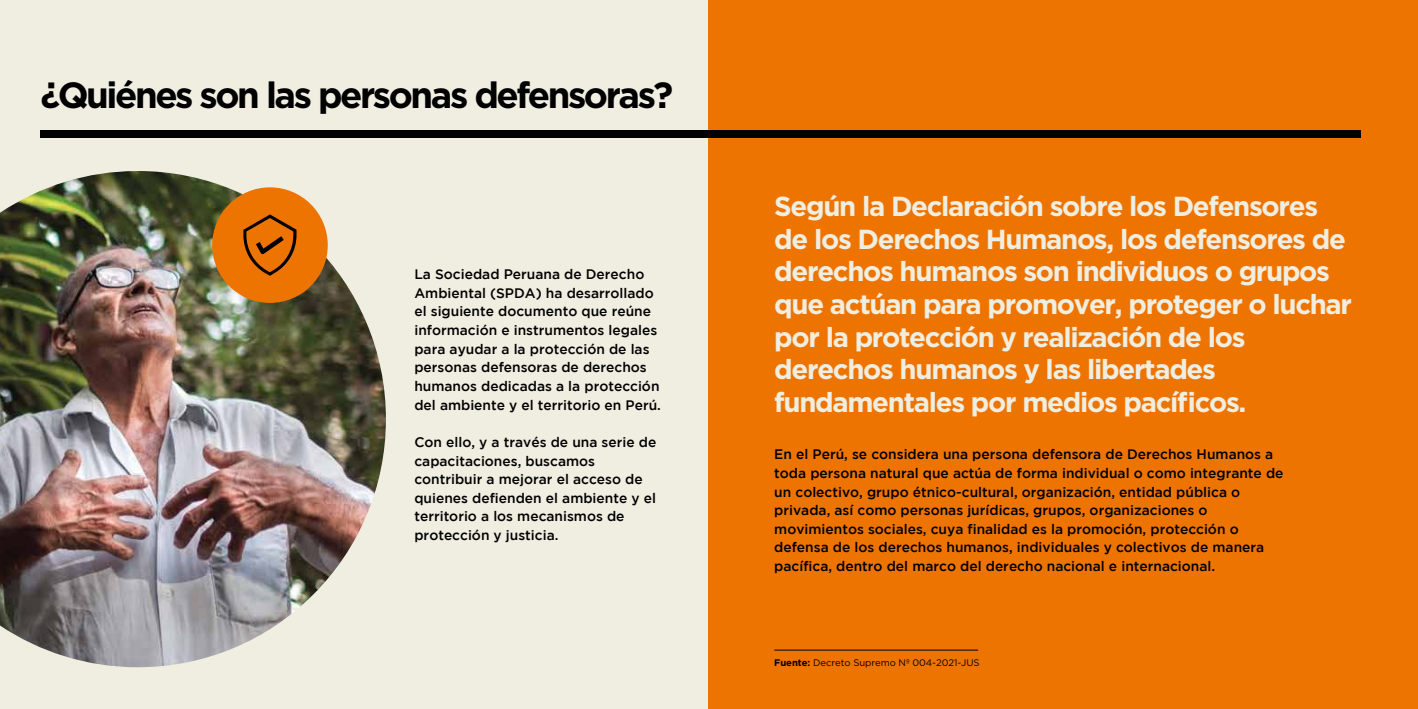
<style>
.page{position:relative;width:1418px;height:709px;background:#fff}
.page>*{position:absolute;margin:0;border:0;box-sizing:border-box;transform-origin:0 0}
.t1{font:700 36.5px "Gotham";letter-spacing:-.065em;color:#000}
.t2{font:700 27.5px/32.5px "Gotham";letter-spacing:-.045em;color:#f0eee1}
.t3{font:500 13.75px/18.6px "Gotham";color:#000}
.t4{font:9.5px "Gotham";letter-spacing:-.005em;color:#000}
.s1{font-weight:700}
</style>
<div class="page">
<div style="left:0;top:0;width:709px;height:709px;background:#f0eee1"></div>
<div style="left:709px;top:0;width:708px;height:709px;background:#ee7402"></div>
<div style="left:40px;top:130px;width:1320px;height:8px;background:#000"></div>
<hr style="left:774px;top:649px;width:204px;height:1px;background:#000">
<img style="left:0;top:171px;width:386px;height:496px">
<div style="left:212px;top:187px;width:116px;height:116px;background:#ee7402;border-radius:50%"></div>
<svg style="left:243px;top:214px;width:53px;height:62px"></svg>
<h1 class="t1" style="left:40px;top:71px;width:634px">¿Quiénes son las personas defensoras?</h1>
<p class="t3" style="left:414px;top:265px;width:248px">La Sociedad Peruana de Derecho Ambiental (SPDA) ha desarrollado el siguiente documento que reúne información e instrumentos legales para ayudar a la protección de las personas defensoras de derechos humanos dedicadas a la protección del ambiente y el territorio en Perú.</p>
<p class="t3" style="left:414px;top:432px;width:243px">Con ello, y a través de una serie de capacitaciones, buscamos contribuir a mejorar el acceso de quienes defienden el ambiente y el territorio a los mecanismos de protección y justicia.</p>
<p class="t2" style="left:774px;top:190px;width:579px">Según la Declaración sobre los Defensores de los Derechos Humanos, los defensores de derechos humanos son individuos o grupos que actúan para promover, proteger o luchar por la protección y realización de los derechos humanos y las libertades fundamentales por medios pacíficos.</p>
<p class="t3" style="left:774px;top:445px;width:511px">En el Perú, se considera una persona defensora de Derechos Humanos a toda persona natural que actúa de forma individual o como integrante de un colectivo, grupo étnico-cultural, organización, entidad pública o privada, así como personas jurídicas, grupos, organizaciones o movimientos sociales, cuya finalidad es la promoción, protección o defensa de los derechos humanos, individuales y colectivos de manera pacífica, dentro del marco del derecho nacional e internacional.</p>
<p class="t4" style="left:774px;top:656px;width:207px"><span class="s1">Fuente:</span> Decreto Supremo Nº 004-2021-JUS</p>
</div>
